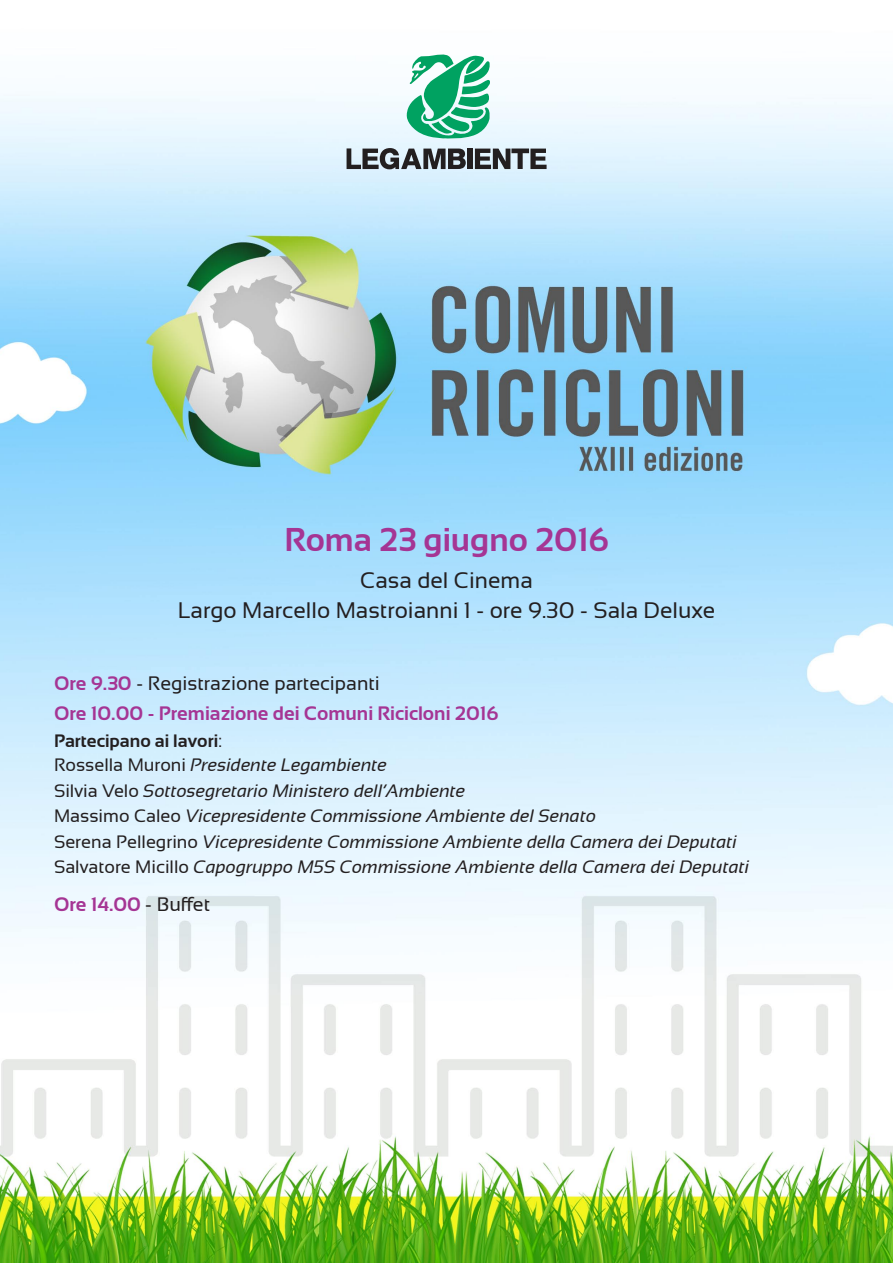
<style>
.page{position:relative;width:893px;height:1263px;background:#fff}
.page>*{position:absolute;margin:0;border:0;box-sizing:border-box;transform-origin:0 0}
.t1{font:700 33px "Sansation";color:#a53594}
.t2{font:22.5px "Sansation";color:#231f20}
.t3{font:700 19.5px "Sansation";color:#a53594}
.t4{font:19.5px "Sansation";color:#231f20}
.t5{font:italic 18px "Sansation";color:#231f20}
.t6{font:700 18px "Sansation";color:#231f20}
.s1{font-weight:700;color:#a53594}
.s2{font-weight:400}
.s3{font-style:normal}
.s4{font-weight:400;color:#231f20}
</style>
<div class="page">
<img style="left:0;top:95px;width:893px;height:1168px">
<svg style="left:347px;top:148px;width:119px;height:21px;background:#70757a"></svg>
<div style="left:467px;top:149px;width:5px;height:20px;background:#231f20"></div>
<svg style="left:475px;top:149px;width:72px;height:20px"></svg>
<svg style="left:406px;top:54px;width:85px;height:86px"></svg>
<p class="t1" style="left:284px;top:521px;width:326px">Roma 23 giugno 2016</p>
<p class="t2" style="left:360px;top:568px;width:174px">Casa del Cinema</p>
<p class="t2" style="left:178px;top:598px;width:539px">Largo Marcello Mastroianni 1 - ore 9.30 - Sala Deluxe</p>
<p class="t4" style="left:54px;top:673px;width:327px"><span class="s1">Ore 9.30</span> - Registrazione partecipanti</p>
<p class="t3" style="left:54px;top:703px;width:446px">Ore 10.00 - Premiazione dei Comuni Ricicloni 2016</p>
<p class="t6" style="left:54px;top:731px;width:170px">Partecipano ai lavori<span class="s2">:</span></p>
<p class="t5" style="left:54px;top:755px;width:335px"><span class="s3">Rossella Muroni</span> Presidente Legambiente</p>
<p class="t5" style="left:54px;top:780px;width:413px"><span class="s3">Silvia Velo</span> Sottosegretario Ministero dell’Ambiente</p>
<p class="t5" style="left:54px;top:806px;width:544px"><span class="s3">Massimo Caleo</span> Vicepresidente Commissione Ambiente del Senato</p>
<p class="t5" style="left:54px;top:831px;width:684px"><span class="s3">Serena Pellegrino</span> Vicepresidente Commissione Ambiente della Camera dei Deputati</p>
<p class="t5" style="left:54px;top:857px;width:697px"><span class="s3">Salvatore Micillo</span> Capogruppo M5S Commissione Ambiente della Camera dei Deputati</p>
<p class="t3" style="left:54px;top:893px;width:158px">Ore 14.00 <span class="s4">- Buffet</span></p>
</div>
